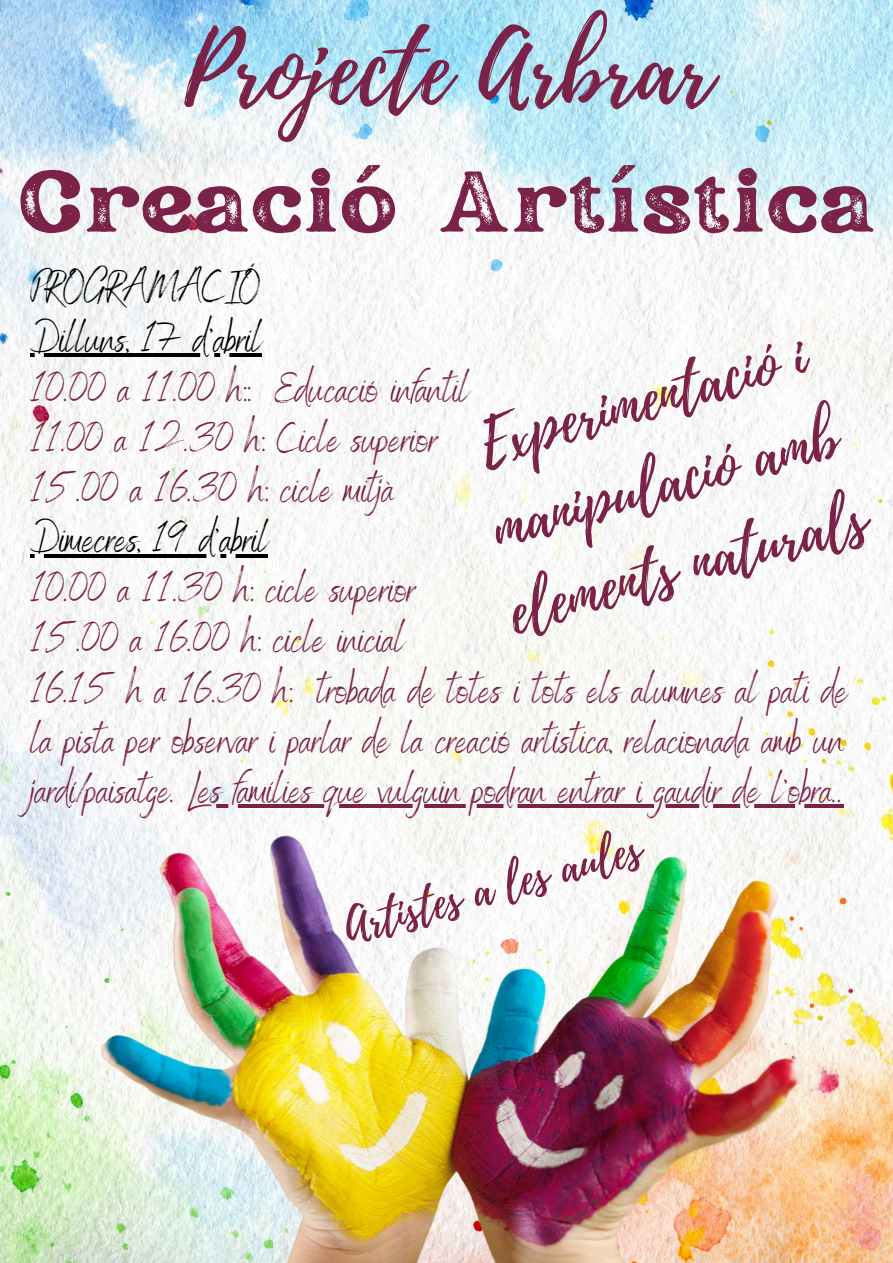
<style>
.page{position:relative;width:893px;height:1263px;background:#fff}
.page>*{position:absolute;margin:0;border:0;box-sizing:border-box;transform-origin:0 0}
.t1{font:97.35px "Playlist Script";color:#7a2248}
.t2{font:85.5px "Rundeck Texture";color:#7a2248}
.t3{font:61.35px/85.5px "Playlist Script";color:#7a2248}
.t4{font:45.6px "Playlist Script";color:#7a2248}
.t5{font:44.03px "Benedict";color:#000}
.t6{font:41.78px/50.1px "Benedict";color:#7a2248}
.t7{font:41.78px "Benedict";color:#000}
</style>
<div class="page">
<img style="left:0;top:0;width:893px;height:1263px">
<img style="left:51px;top:798px;width:791px;height:465px">
<svg style="left:30px;top:353px;width:231px;height:4px"></svg>
<svg style="left:30px;top:553px;width:238px;height:4px"></svg>
<svg style="left:188px;top:804px;width:655px;height:4px;fill:#7a2248"></svg>
<h1 class="t1" style="left:184px;top:0;width:530px">Projecte Arbrar</h1>
<h2 class="t2" style="left:17px;top:143px;width:860px">Creació Artística</h2>
<p class="t5" style="left:30px;top:259px;width:231px">PROGRAMACIÓ</p>
<p class="t7" style="left:30px;top:312px;width:233px">Dilluns, 17 d'abril</p>
<p class="t6" style="left:30px;top:362px;width:440px">10.00 a 11.00 h: Educació infantil<br>11.00 a 12.30 h: Cicle superior<br>15.00 a 16.30 h: cicle mitjà</p>
<p class="t7" style="left:30px;top:512px;width:239px">Dimecres, 19 d'abril</p>
<p class="t6" style="left:30px;top:562px;width:819px">10.00 a 11.30 h: cicle superior<br>15.00 a 16.00 h: cicle inicial<br>16.15 h a 16.30 h: trobada de totes i tots els alumnes al pati de la pista per observar i parlar de la creació artística, relacionada amb un jardí/paisatge. Les famílies que vulguin podran entrar i gaudir de l'obra..</p>
<h3 class="t3" style="left:455px;top:408px;width:370px;rotate:-15deg">Experimentació i manipulació amb elements naturals</h3>
<p class="t4" style="left:336px;top:896px;width:308px;rotate:-15deg">Artistes a les aules</p>
</div>
